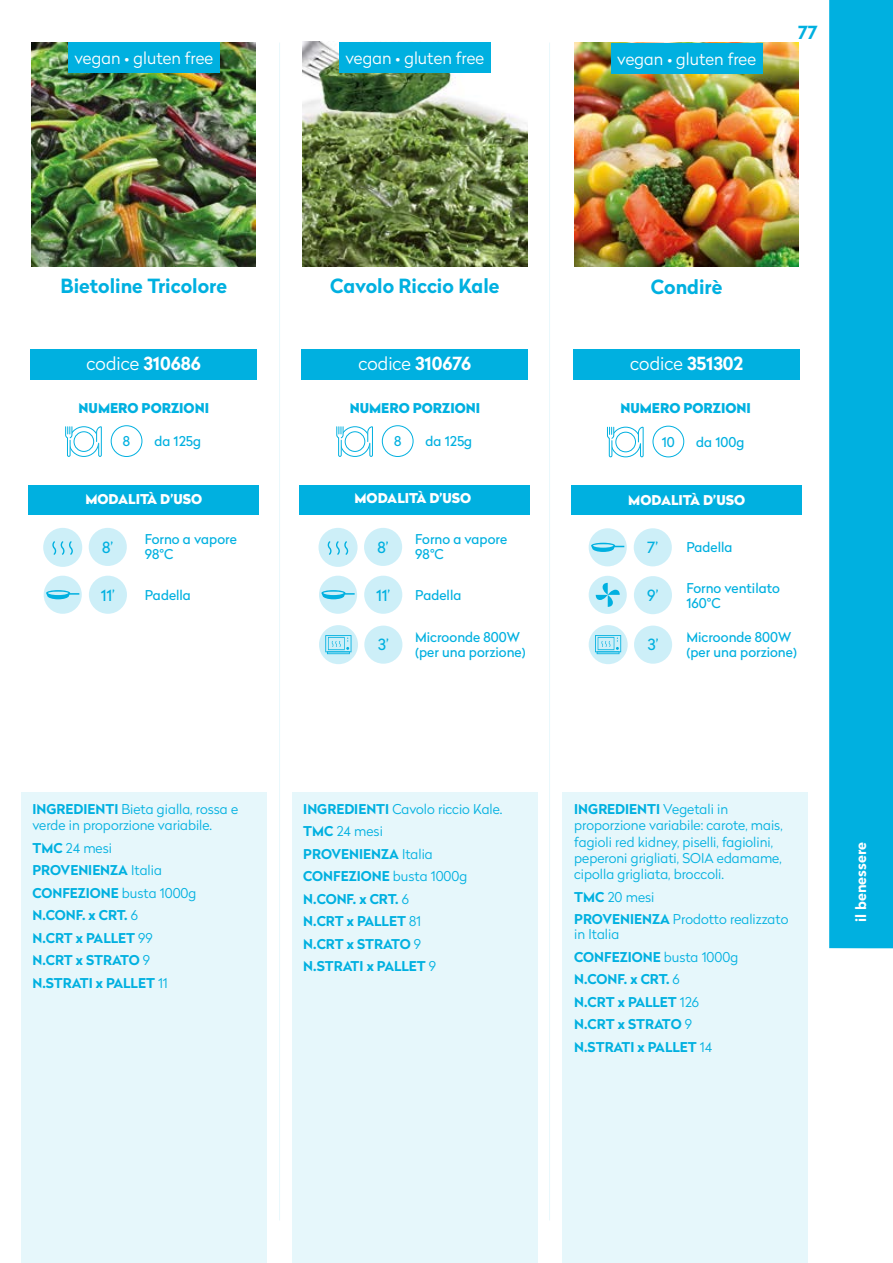
<style>
.page{position:relative;width:893px;height:1263px;background:#fff}
.page>*{position:absolute;margin:0;border:0;box-sizing:border-box;transform-origin:0 0}
.t1{font:700 19.5px "Radikal";color:#00b0e0}
.t2{font:300 18px "Radikal";color:#fff}
.t3{font:700 18px "Radikal";color:#00b0e0}
.t4{font:300 16.5px "Radikal";color:#fff}
.t5{font:15.45px "Radikal";color:#00b0e0}
.t6{font:700 14.4px "Radikal";letter-spacing:.005em;color:#fff}
.t7{font:700 13.5px/22.5px "Radikal";color:#00b0e0}
.t8{font:300 13.5px/16.2px "Radikal";color:#00b0e0}
.t9{font:13.5px/15px "Radikal";color:#00b0e0}
.t10{font:900 13.5px "Radikal";color:#00b0e0}
.t11{font:900 13.5px "Radikal";color:#fff}
.s1{font-weight:700}
.s2{font-weight:300}
</style>
<div class="page">
<div style="left:829px;top:0;width:64px;height:948px;background:#00b0e0"></div>
<hr style="left:279px;top:43px;width:1px;height:1177px;background:#00b0e0">
<hr style="left:549px;top:43px;width:1px;height:1177px;background:#00b0e0">
<img style="left:303px;top:42px;width:224px;height:224px">
<img style="left:32px;top:42px;width:224px;height:224px">
<div style="left:31px;top:349px;width:226px;height:30px;background:#00b0e0"></div>
<div style="left:302px;top:349px;width:226px;height:30px;background:#00b0e0"></div>
<div style="left:318px;top:528px;width:40px;height:39px;background:#cdeff8;border-radius:50%"></div>
<svg style="left:327px;top:541px;width:21px;height:14px"></svg>
<div style="left:364px;top:528px;width:38px;height:38px;background:#cdeff8;border-radius:50%"></div>
<div style="left:364px;top:576px;width:38px;height:38px;background:#cdeff8;border-radius:50%"></div>
<div style="left:43px;top:528px;width:39px;height:39px;background:#cdeff8;border-radius:50%"></div>
<svg style="left:52px;top:541px;width:21px;height:14px"></svg>
<div style="left:89px;top:528px;width:38px;height:38px;background:#cdeff8;border-radius:50%"></div>
<div style="left:89px;top:576px;width:38px;height:38px;background:#cdeff8;border-radius:50%"></div>
<div style="left:339px;top:43px;width:152px;height:30px;background:#00b0e0"></div>
<div style="left:68px;top:43px;width:152px;height:30px;background:#00b0e0"></div>
<div style="left:29px;top:485px;width:230px;height:29px;background:#00b0e0"></div>
<div style="left:300px;top:485px;width:230px;height:29px;background:#00b0e0"></div>
<div style="left:21px;top:792px;width:245px;height:471px;background:#e6f7fb"></div>
<div style="left:292px;top:792px;width:246px;height:471px;background:#e6f7fb"></div>
<div style="left:111px;top:425px;width:31px;height:32px;border:1px solid #00b0e0;border-radius:50%"></div>
<svg style="left:65px;top:426px;width:37px;height:31px"></svg>
<div style="left:382px;top:425px;width:32px;height:32px;border:1px solid #00b0e0;border-radius:50%"></div>
<svg style="left:336px;top:426px;width:37px;height:31px"></svg>
<div style="left:44px;top:576px;width:38px;height:38px;background:#cdeff8;border-radius:50%"></div>
<svg style="left:46px;top:590px;width:33px;height:9px"></svg>
<div style="left:319px;top:576px;width:38px;height:38px;background:#cdeff8;border-radius:50%"></div>
<svg style="left:321px;top:590px;width:34px;height:9px"></svg>
<div style="left:364px;top:626px;width:38px;height:38px;background:#cdeff8;border-radius:50%"></div>
<svg style="left:319px;top:625px;width:39px;height:39px"></svg>
<hr style="left:327px;top:651px;width:23px;height:3px;background:#00b0e0">
<svg style="left:325px;top:635px;width:26px;height:18px"></svg>
<div style="left:634px;top:626px;width:38px;height:38px;background:#cdeff8;border-radius:50%"></div>
<svg style="left:589px;top:625px;width:39px;height:39px"></svg>
<hr style="left:597px;top:651px;width:22px;height:3px;background:#00b0e0">
<svg style="left:595px;top:635px;width:26px;height:18px"></svg>
<img style="left:575px;top:43px;width:224px;height:224px">
<div style="left:573px;top:349px;width:227px;height:31px;background:#00b0e0"></div>
<div style="left:611px;top:43px;width:151px;height:31px;background:#00b0e0"></div>
<div style="left:572px;top:485px;width:230px;height:30px;background:#00b0e0"></div>
<div style="left:562px;top:793px;width:246px;height:470px;background:#e6f7fb"></div>
<div style="left:652px;top:426px;width:32px;height:31px;border:1px solid #00b0e0;border-radius:50%"></div>
<svg style="left:607px;top:426px;width:37px;height:32px"></svg>
<div style="left:634px;top:528px;width:38px;height:38px;background:#cdeff8;border-radius:50%"></div>
<div style="left:634px;top:576px;width:38px;height:38px;background:#cdeff8;border-radius:50%"></div>
<div style="left:589px;top:528px;width:38px;height:38px;background:#cdeff8;border-radius:50%"></div>
<svg style="left:591px;top:543px;width:33px;height:9px"></svg>
<div style="left:589px;top:576px;width:38px;height:38px;background:#cdeff8;border-radius:50%"></div>
<svg style="left:596px;top:583px;width:24px;height:24px"></svg>
<p class="t4" style="left:74px;top:47px;width:140px">vegan • gluten free</p>
<p class="t4" style="left:345px;top:47px;width:140px">vegan • gluten free</p>
<p class="t4" style="left:617px;top:47px;width:140px">vegan • gluten free</p>
<h2 class="t3" style="left:798px;top:19px;width:21px">77</h2>
<h1 class="t1" style="left:61px;top:272px;width:168px">Bietoline Tricolore</h1>
<h1 class="t1" style="left:330px;top:272px;width:171px">Cavolo Riccio Kale</h1>
<h2 class="t2" style="left:87px;top:351px;width:116px">codice <span class="s1">310686</span></h2>
<h2 class="t2" style="left:358px;top:351px;width:114px">codice <span class="s1">310676</span></h2>
<p class="t10" style="left:79px;top:398px;width:132px">NUMERO PORZIONI</p>
<p class="t9" style="left:123px;top:433px;width:9px">8</p>
<p class="t9" style="left:154px;top:433px;width:48px">da 125g</p>
<p class="t10" style="left:350px;top:398px;width:132px">NUMERO PORZIONI</p>
<p class="t9" style="left:394px;top:433px;width:9px">8</p>
<p class="t9" style="left:426px;top:433px;width:48px">da 125g</p>
<p class="t11" style="left:85px;top:489px;width:118px">MODALITÀ D’USO</p>
<p class="t11" style="left:354px;top:488px;width:118px">MODALITÀ D’USO</p>
<p class="t5" style="left:102px;top:536px;width:13px">8’</p>
<p class="t5" style="left:101px;top:584px;width:16px">11’</p>
<p class="t9" style="left:145px;top:532px;width:94px">Forno a vapore<br>98°C</p>
<p class="t9" style="left:145px;top:587px;width:48px">Padella</p>
<p class="t5" style="left:377px;top:536px;width:13px">8’</p>
<p class="t5" style="left:376px;top:584px;width:16px">11’</p>
<p class="t9" style="left:415px;top:532px;width:94px">Forno a vapore<br>98°C</p>
<p class="t9" style="left:415px;top:587px;width:48px">Padella</p>
<h1 class="t1" style="left:651px;top:272px;width:73px">Condirè</h1>
<h2 class="t2" style="left:630px;top:351px;width:115px">codice <span class="s1">351302</span></h2>
<p class="t10" style="left:620px;top:398px;width:132px">NUMERO PORZIONI</p>
<p class="t9" style="left:662px;top:434px;width:15px">10</p>
<p class="t9" style="left:696px;top:434px;width:50px">da 100g</p>
<p class="t11" style="left:628px;top:490px;width:118px">MODALITÀ D’USO</p>
<p class="t5" style="left:647px;top:536px;width:13px">7’</p>
<p class="t5" style="left:647px;top:584px;width:13px">9’</p>
<p class="t9" style="left:686px;top:540px;width:48px">Padella</p>
<p class="t9" style="left:686px;top:580px;width:95px">Forno ventilato<br>160°C</p>
<p class="t8" style="left:32px;top:800px;width:207px"><span class="s1">INGREDIENTI</span> Bieta gialla, rossa e verde in proporzione variabile.</p>
<p class="t7" style="left:32px;top:836px;width:166px">TMC <span class="s2">24 mesi<br></span>PROVENIENZA <span class="s2">Italia<br></span>CONFEZIONE <span class="s2">busta 1000g<br></span>N.CONF. x CRT. <span class="s2">6<br></span>N.CRT x PALLET <span class="s2">99<br></span>N.CRT x STRATO <span class="s2">9<br></span>N.STRATI x PALLET <span class="s2">11</span></p>
<p class="t5" style="left:378px;top:634px;width:12px">3’</p>
<p class="t9" style="left:415px;top:629px;width:112px">Microonde 800W (per una porzione)</p>
<p class="t5" style="left:648px;top:634px;width:12px">3’</p>
<p class="t9" style="left:686px;top:629px;width:112px">Microonde 800W (per una porzione)</p>
<p class="t7" style="left:303px;top:797px;width:201px">INGREDIENTI <span class="s2">Cavolo riccio Kale.<br></span>TMC <span class="s2">24 mesi<br></span>PROVENIENZA <span class="s2">Italia<br></span>CONFEZIONE <span class="s2">busta 1000g<br></span>N.CONF. x CRT. <span class="s2">6<br></span>N.CRT x PALLET <span class="s2">81<br></span>N.CRT x STRATO <span class="s2">9<br></span>N.STRATI x PALLET <span class="s2">9</span></p>
<p class="t8" style="left:574px;top:801px;width:210px"><span class="s1">INGREDIENTI</span> Vegetali in proporzione variabile: carote, mais, fagioli red kidney, piselli, fagiolini, peperoni grigliati, SOIA edamame, cipolla grigliata, broccoli.</p>
<p class="t8" style="left:574px;top:885px;width:216px;line-height:22.5px"><span class="s1">TMC</span> 20 mesi<br><span class="s1">PROVENIENZA</span> Prodotto realizzato</p>
<p class="t7" style="left:574px;top:923px;width:166px"><span class="s2">in Italia<br></span>CONFEZIONE <span class="s2">busta 1000g<br></span>N.CONF. x CRT. <span class="s2">6<br></span>N.CRT x PALLET <span class="s2">126<br></span>N.CRT x STRATO <span class="s2">9<br></span>N.STRATI x PALLET <span class="s2">14</span></p>
<p class="t6" style="left:850px;top:922px;width:81px;rotate:-90deg">il benessere</p>
</div>
